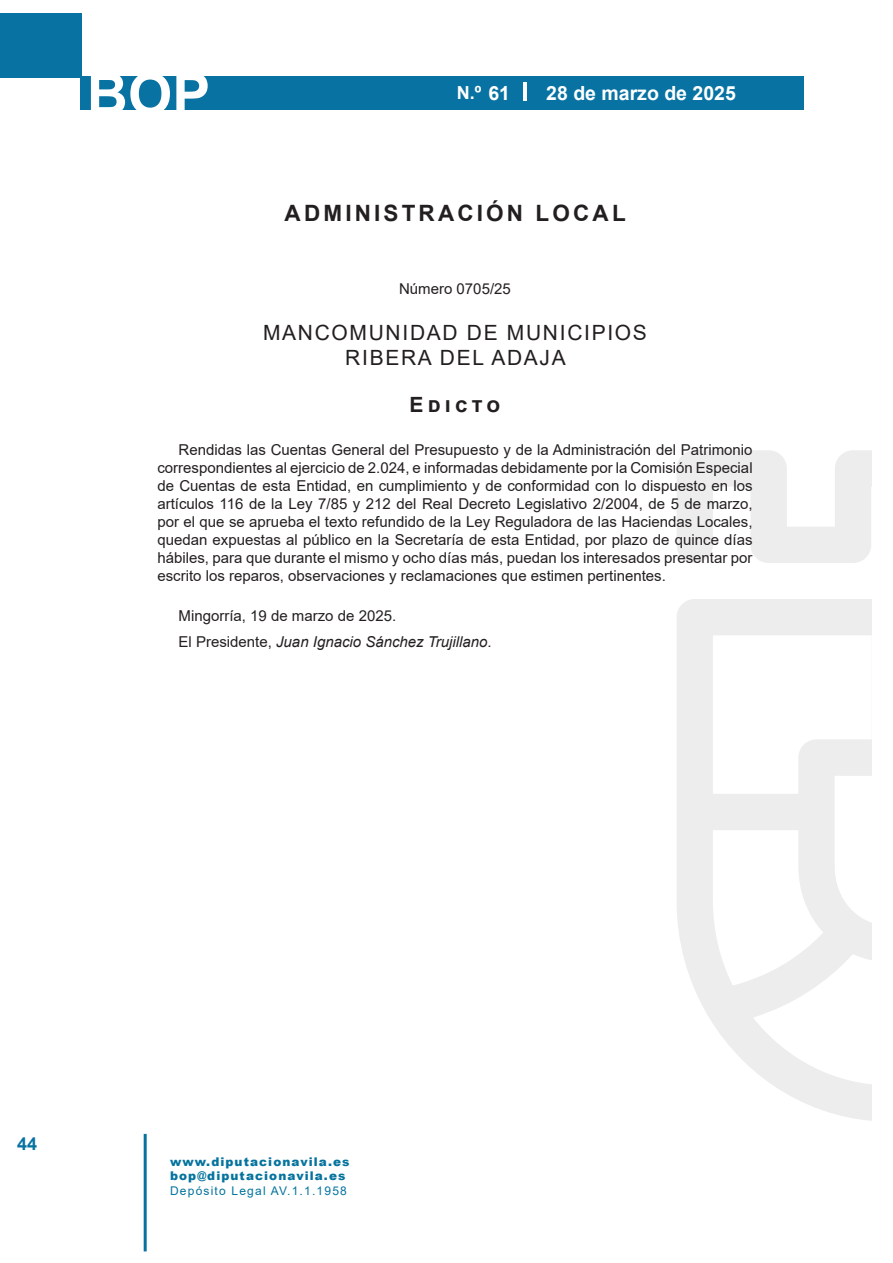
<style>
.page{position:relative;width:893px;height:1263px;background:#fff}
.page>*{position:absolute;margin:0;border:0;box-sizing:border-box;transform-origin:0 0}
.t1{font:700 57px "Arial";color:#fff}
.SECCION{font:700 22.5px "Arial";letter-spacing:.14em;color:#231f20}
.ORGANISMO{font:21px/25.2px "Arial";letter-spacing:.08em;color:#231f20;text-align:center}
.ANUNCIO_1{font:21px "Arial Bold MT2";letter-spacing:.2em;color:#231f20}
.t2{font:700 19.5px "Arial";color:#fff}
.t3{font:700 18px "Arial";color:#fff}
.t4{font:700 18px "Arial";color:#0873a3}
.TEXTO{font:15px/18px "Arial";color:#231f20;text-align:justify}
.FIRMA{font:italic 15px "Arial";color:#231f20}
.FIRMA-2{font:15px "Arial";color:#231f20}
.REFERENCIA{font:15px "Arial";color:#231f20}
.t5{font:900 12px/14.4px "Arial";letter-spacing:.09em;color:#05739e}
.t6{font:12px "Arial";letter-spacing:.1em;color:#05739e}
.s1{font-size:19.5px}
.s2{font-style:normal}
</style>
<div class="page">
<div style="left:0;top:13px;width:81px;height:64px;background:#0873a3"></div>
<div style="left:80px;top:77px;width:724px;height:33px;background:#0873a3"></div>
<hr style="left:144px;top:1134px;width:3px;height:117px;background:#05739e">
<hr style="left:524px;top:83px;width:3px;height:18px;background:#fff">
<svg style="left:677px;top:450px;width:195px;height:671px"></svg>
<h1 class="t1" style="left:87px;top:54px;width:125px">BOP</h1>
<p class="t3" style="left:457px;top:80px;width:55px">N.º <span class="s1">61</span></p>
<h3 class="t2" style="left:546px;top:80px;width:191px">28 de marzo de 2025</h3>
<p class="SECCION" style="left:285px;top:197px;width:343px">ADMINISTRACIÓN LOCAL</p>
<p class="REFERENCIA" style="left:399px;top:278px;width:113px">Número 0705/25</p>
<p class="ORGANISMO" style="left:263px;top:320px;width:385px">MANCOMUNIDAD DE MUNICIPIOS<br>RIBERA DEL ADAJA</p>
<p class="ANUNCIO_1" style="left:410px;top:390px;width:92px">Edicto</p>
<p class="TEXTO" style="left:157px;top:441px;width:597px;text-indent:21px">Rendidas las Cuentas General del Presupuesto y de la Administración del Patrimonio correspondientes al ejercicio de 2.024, e informadas debidamente por la Comisión Especial de Cuentas de esta Entidad, en cumplimiento y de conformidad con lo dispuesto en los artículos 116 de la Ley 7/85 y 212 del Real Decreto Legislativo 2/2004, de 5 de marzo, por el que se aprueba el texto refundido de la Ley Reguladora de las Haciendas Locales, quedan expuestas al público en la Secretaría de esta Entidad, por plazo de quince días hábiles, para que durante el mismo y ocho días más, puedan los interesados presentar por escrito los reparos, observaciones y reclamaciones que estimen pertinentes.</p>
<p class="FIRMA-2" style="left:179px;top:605px;width:219px">Mingorría, 19 de marzo de 2025.</p>
<p class="FIRMA" style="left:179px;top:632px;width:315px"><span class="s2">El Presidente,</span> Juan Ignacio Sánchez Trujillano.</p>
<p class="t4" style="left:17px;top:1131px;width:22px">44</p>
<p class="t5" style="left:170px;top:1154px;width:181px">www.diputacionavila.es bop@diputacionavila.es</p>
<p class="t6" style="left:170px;top:1182px;width:178px">Depósito Legal AV.1.1.1958</p>
</div>
